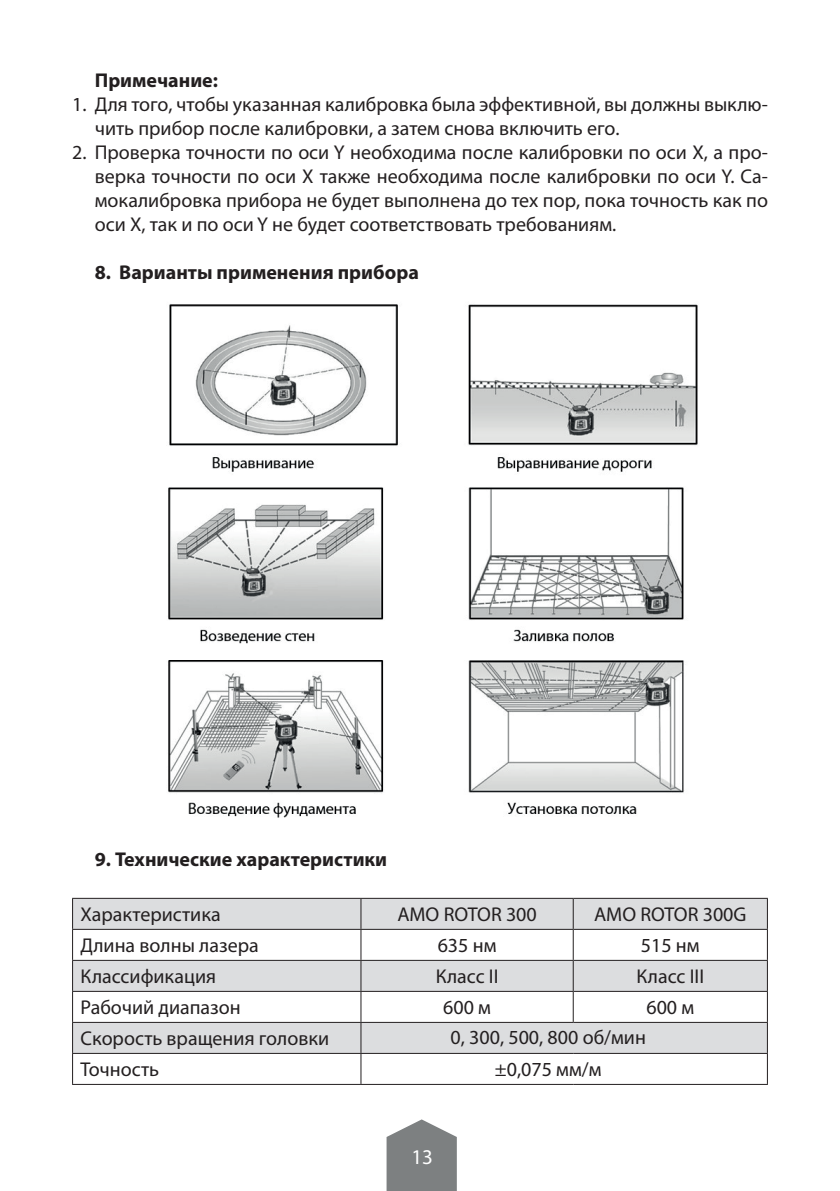
<style>
.page{position:relative;width:840px;height:1191px;background:#fff}
.page>*{position:absolute;margin:0;border:0;box-sizing:border-box;transform-origin:0 0}
.t1{font:21px "Myriad Pro";color:#fff}
.t2{font:20px/24px "Myriad Pro";color:#231f20}
.t3{font:700 20px "Myriad Pro";color:#231f20}
</style>
<div class="page">
<svg style="left:386px;top:1119px;width:70px;height:72px;background:#8e9091"></svg>
<img style="left:168px;top:304px;width:530px;height:514px">
<svg style="left:73px;top:899px;width:693px;height:154px;fill:#dcdddf"></svg>
<hr style="left:72px;top:898px;width:289px;height:1px;background:#231f20">
<hr style="left:72px;top:899px;width:1px;height:30px;background:#231f20">
<hr style="left:361px;top:898px;width:212px;height:1px;background:#231f20">
<hr style="left:360px;top:899px;width:1px;height:30px;background:#231f20">
<hr style="left:573px;top:898px;width:194px;height:1px;background:#231f20">
<hr style="left:572px;top:899px;width:1px;height:30px;background:#231f20">
<hr style="left:766px;top:899px;width:1px;height:30px;background:#231f20">
<hr style="left:72px;top:929px;width:289px;height:1px;background:#231f20">
<hr style="left:72px;top:930px;width:1px;height:30px;background:#231f20">
<hr style="left:361px;top:929px;width:212px;height:1px;background:#231f20">
<hr style="left:360px;top:930px;width:1px;height:30px;background:#231f20">
<hr style="left:573px;top:929px;width:194px;height:1px;background:#231f20">
<hr style="left:572px;top:930px;width:1px;height:30px;background:#231f20">
<hr style="left:766px;top:930px;width:1px;height:30px;background:#231f20">
<hr style="left:72px;top:960px;width:289px;height:1px;background:#231f20">
<hr style="left:72px;top:961px;width:1px;height:30px;background:#231f20">
<hr style="left:361px;top:960px;width:212px;height:1px;background:#231f20">
<hr style="left:360px;top:961px;width:1px;height:30px;background:#231f20">
<hr style="left:573px;top:960px;width:194px;height:1px;background:#231f20">
<hr style="left:572px;top:961px;width:1px;height:30px;background:#231f20">
<hr style="left:766px;top:961px;width:1px;height:30px;background:#231f20">
<hr style="left:72px;top:991px;width:289px;height:1px;background:#231f20">
<hr style="left:72px;top:992px;width:1px;height:30px;background:#231f20">
<hr style="left:361px;top:991px;width:212px;height:1px;background:#231f20">
<hr style="left:360px;top:992px;width:1px;height:30px;background:#231f20">
<hr style="left:573px;top:991px;width:194px;height:1px;background:#231f20">
<hr style="left:572px;top:992px;width:1px;height:30px;background:#231f20">
<hr style="left:766px;top:992px;width:1px;height:30px;background:#231f20">
<hr style="left:72px;top:1022px;width:289px;height:1px;background:#231f20">
<hr style="left:72px;top:1023px;width:1px;height:30px;background:#231f20">
<hr style="left:361px;top:1022px;width:212px;height:1px;background:#231f20">
<hr style="left:360px;top:1023px;width:1px;height:30px;background:#231f20">
<hr style="left:573px;top:1022px;width:194px;height:1px;background:#231f20">
<hr style="left:766px;top:1023px;width:1px;height:30px;background:#231f20">
<hr style="left:72px;top:1053px;width:289px;height:1px;background:#231f20">
<hr style="left:72px;top:1054px;width:1px;height:30px;background:#231f20">
<hr style="left:361px;top:1053px;width:212px;height:1px;background:#231f20">
<hr style="left:360px;top:1054px;width:1px;height:30px;background:#231f20">
<hr style="left:573px;top:1053px;width:194px;height:1px;background:#231f20">
<hr style="left:766px;top:1054px;width:1px;height:30px;background:#231f20">
<hr style="left:72px;top:1084px;width:289px;height:1px;background:#231f20">
<hr style="left:361px;top:1084px;width:212px;height:1px;background:#231f20">
<hr style="left:573px;top:1084px;width:194px;height:1px;background:#231f20">
<p class="t3" style="left:95px;top:67px;width:125px">Примечание:</p>
<p class="t2" style="left:95px;top:92px;width:674px;text-indent:-23px">1. Для того, чтобы указанная калибровка была эффективной, вы должны выклю&shy;чить прибор после калибровки, а затем снова включить его.</p>
<p class="t2" style="left:95px;top:140px;width:674px;text-align:justify;text-indent:-23px">2. Проверка точности по оси Y необходима после калибровки по оси X, а про&shy;верка точности по оси X также необходима после калибровки по оси Y. Са&shy;мокалибровка прибора не будет выполнена до тех пор, пока точность как по оси X, так и по оси Y не будет соответствовать требованиям.</p>
<p class="t3" style="left:95px;top:259px;width:325px">8. Варианты применения прибора</p>
<p class="t3" style="left:95px;top:846px;width:294px">9. Технические характеристики</p>
<p class="t2" style="left:80px;top:902px;width:142px">Характеристика</p>
<p class="t2" style="left:397px;top:902px;width:141px">AMO ROTOR 300</p>
<p class="t2" style="left:593px;top:902px;width:154px">AMO ROTOR 300G</p>
<p class="t2" style="left:80px;top:933px;width:179px">Длина волны лазера</p>
<p class="t2" style="left:437px;top:933px;width:60px">635 нм</p>
<p class="t2" style="left:640px;top:933px;width:60px">515 нм</p>
<p class="t2" style="left:80px;top:964px;width:137px">Классификация</p>
<p class="t2" style="left:435px;top:964px;width:64px">Класс II</p>
<p class="t2" style="left:636px;top:964px;width:69px">Класс III</p>
<p class="t2" style="left:80px;top:995px;width:162px">Рабочий диапазон</p>
<p class="t2" style="left:443px;top:995px;width:49px">600 м</p>
<p class="t2" style="left:646px;top:995px;width:49px">600 м</p>
<p class="t2" style="left:80px;top:1022px;width:250px;line-height:31px">Скорость вращения головки<br>Точность</p>
<p class="t2" style="left:450px;top:1021px;width:197px;line-height:31.8px;text-align:center">0, 300, 500, 800 об/мин ±0,075 мм/м</p>
<p class="t1" style="left:411px;top:1143px;width:23px">13</p>
</div>
